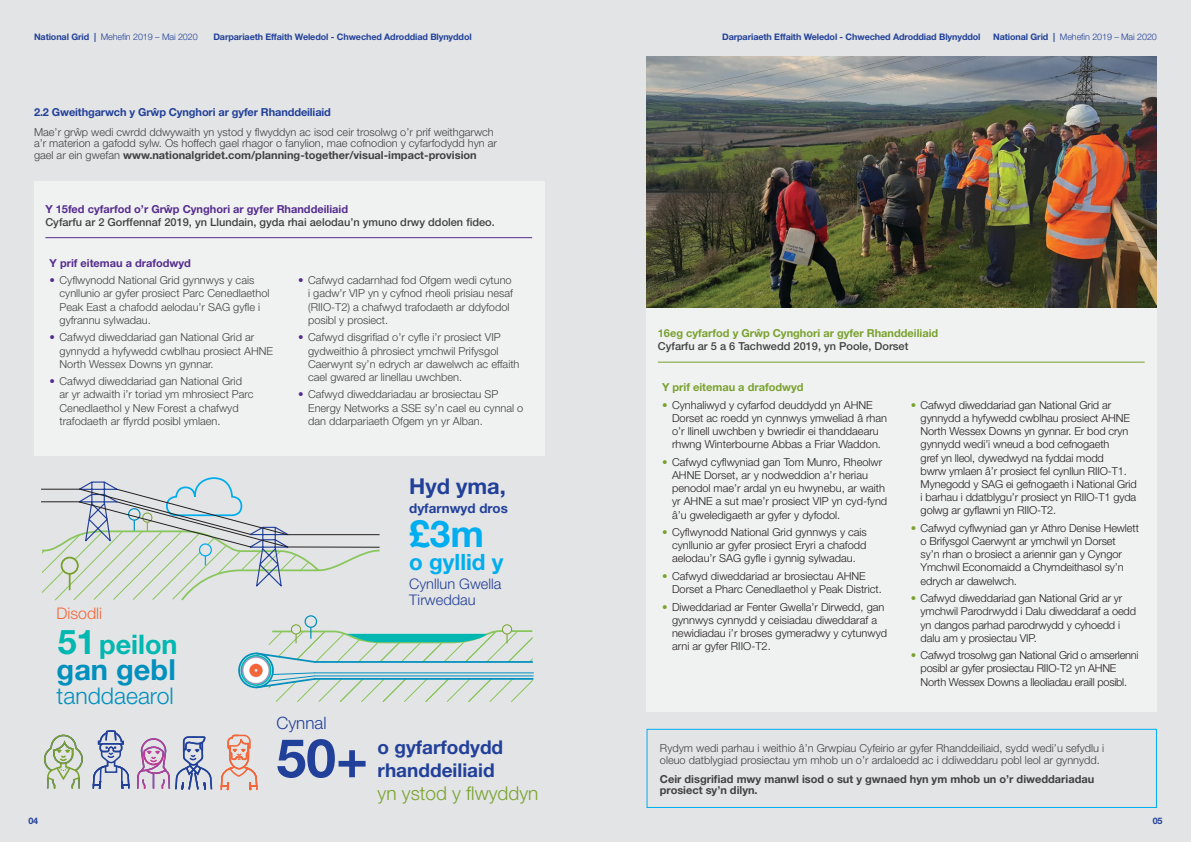
<style>
.page{position:relative;width:1191px;height:842px;background:#fff}
.page>*{position:absolute;margin:0;border:0;box-sizing:border-box;transform-origin:0 0}
.t1{font:700 53.5px "Helvetica Neue LT Pro";color:#21409a}
.t2{font:700 37px "Helvetica Neue LT Pro";color:#00aeef}
.t3{font:700 29px "Helvetica Neue LT Pro";color:#0090be}
.t4{font:700 27px "Helvetica Neue LT Pro";color:#00b8b1}
.t5{font:300 23px "Helvetica Neue LT Pro";color:#0090be}
.t6{font:700 22.5px "Helvetica Neue LT Pro";color:#00aeef}
.t7{font:700 21.9px "Helvetica Neue LT Pro";color:#21409a}
.t8{font:700 19px/22.8px "Helvetica Neue LT Pro";color:#21409a}
.t9{font:300 19px "Helvetica Neue LT Pro";color:#79a22e}
.t10{font:300 17px "Helvetica Neue LT Pro";color:#21409a}
.t11{font:300 16px "Helvetica Neue LT Pro";color:#f26639}
.t12{font:300 14.6px/16.4px "Helvetica Neue LT Pro";color:#21409a}
.t13{font:700 13.4px "Helvetica Neue LT Pro";color:#21409a}
.t14{font:300 11px/13.2px "Helvetica Neue LT Pro";letter-spacing:-.01em;color:#231f20}
.t15{font:300 11px/13.2px "Helvetica Neue LT Pro";color:#414142}
.t16{font:500 11px "Helvetica Neue LT Pro";color:#414142}
.t17{font:700 11px/11.5px "Helvetica Neue LT Pro";color:#414142}
.t18{font:700 11px "Helvetica Neue LT Pro";color:#552c8e}
.t19{font:700 11px "Helvetica Neue LT Pro";color:#79a22e}
.t20{font:700 11px "Helvetica Neue LT Pro";letter-spacing:-.01em;color:#21409a}
.t21{font:700 9px "Helvetica Neue LT Pro";letter-spacing:-.01em;color:#21409a}
.t22{font:300 9px "Helvetica Neue LT Pro";letter-spacing:-.01em;color:#21409a}
.s1{font-weight:700}
.s2{color:#552c8e}
.s3{font-size:34.1px}
.s4{color:#79a22e}
</style>
<div class="page">
<div style="left:595px;top:0;width:596px;height:842px;background:#e3e4e5"></div>
<div style="left:0;top:0;width:595px;height:842px;background:#e3e4e5"></div>
<div style="left:34px;top:181px;width:510px;height:275px;background:#f0f1f1"></div>
<div style="left:646px;top:306px;width:511px;height:405px;background:#f0f1f1"></div>
<svg style="left:237px;top:734px;width:21px;height:57px"></svg>
<svg style="left:43px;top:238px;width:55px;height:551px"></svg>
<svg style="left:92px;top:694px;width:121px;height:96px"></svg>
<svg style="left:41px;top:478px;width:339px;height:127px"></svg>
<hr style="left:287px;top:534px;width:92px;height:1px;background:#231f20">
<hr style="left:41px;top:489px;width:39px;height:1px;background:#231f20">
<hr style="left:287px;top:547px;width:92px;height:1px;background:#231f20">
<hr style="left:41px;top:501px;width:38px;height:1px;background:#231f20">
<img style="left:646px;top:57px;width:511px;height:250px">
<hr style="left:45px;top:237px;width:487px;height:1px;background:#552c8e">
<hr style="left:658px;top:362px;width:486px;height:1px;background:#79a22e">
<div style="left:646px;top:729px;width:511px;height:79px;border:1px solid #00aeef"></div>
<div style="left:242px;top:656px;width:28px;height:28px;border:1px solid #9c8ec4;border-radius:50%"></div>
<div style="left:244px;top:658px;width:24px;height:24px;border:5px solid #fff;border-radius:50%"></div>
<div style="left:249px;top:664px;width:13px;height:13px;border:5px solid #f26639;border-radius:50%"></div>
<div style="left:291px;top:624px;width:10px;height:10px;border:1px solid #79a22e;border-radius:50%"></div>
<div style="left:304px;top:615px;width:13px;height:13px;border:1px solid #0090be;border-radius:50%"></div>
<div style="left:238px;top:653px;width:36px;height:35px;border:2px solid #0090be;border-radius:50%"></div>
<div style="left:240px;top:655px;width:31px;height:31px;border:2px solid #00b8b1;border-radius:50%"></div>
<div style="left:502px;top:624px;width:10px;height:10px;border:1px solid #79a22e;border-radius:50%"></div>
<svg style="left:254px;top:627px;width:280px;height:75px"></svg>
<hr style="left:315px;top:661px;width:217px;height:2px;background:#0090be">
<hr style="left:315px;top:678px;width:218px;height:2px;background:#0090be">
<hr style="left:315px;top:673px;width:218px;height:1px;background:#0090be">
<hr style="left:315px;top:675px;width:218px;height:1px;background:#0090be">
<p class="t22" style="left:34px;top:32px;width:165px"><span class="s1">National Grid |</span> Mehefin 2019 – Mai 2020</p>
<p class="t21" style="left:213px;top:32px;width:260px">Darpariaeth Effaith Weledol - Chweched Adroddiad Blynyddol</p>
<p class="t21" style="left:722px;top:32px;width:260px">Darpariaeth Effaith Weledol - Chweched Adroddiad Blynyddol</p>
<p class="t22" style="left:993px;top:32px;width:165px"><span class="s1">National Grid |</span> Mehefin 2019 – Mai 2020</p>
<p class="t20" style="left:34px;top:105px;width:298px">2.2 Gweithgarwch y Grŵp Cynghori ar gyfer Rhanddeiliaid</p>
<p class="t15" style="left:34px;top:126px;width:464px;line-height:11.6px">Mae’r grŵp wedi cwrdd ddwywaith yn ystod y flwyddyn ac isod ceir trosolwg o’r prif weithgarwch a’r materion a gafodd sylw. Os hoffech gael rhagor o fanylion, mae cofnodion y cyfarfodydd hyn ar gael ar ein gwefan <span class="s1">www.nationalgridet.com/planning-together/visual-impact-provision</span></p>
<p class="t18" style="left:45px;top:202px;width:304px">Y 15fed cyfarfod o’r Grŵp Cynghori ar gyfer Rhanddeiliaid</p>
<p class="t16" style="left:45px;top:215px;width:451px">Cyfarfu ar 2 Gorffennaf 2019, yn Llundain, gyda rhai aelodau’n ymuno drwy ddolen fideo.</p>
<p class="t18" style="left:50px;top:256px;width:143px">Y prif eitemau a drafodwyd</p>
<p class="t15" style="left:60px;top:273px;width:211px;text-indent:-10px"><span class="s2">•</span> Cyflwynodd National Grid gynnwys y cais cynllunio ar gyfer prosiect Parc Cenedlaethol Peak East a chafodd aelodau’r SAG gyfle i gyfrannu sylwadau.</p>
<p class="t15" style="left:60px;top:331px;width:215px;text-indent:-10px"><span class="s2">•</span> Cafwyd diweddariad gan National Grid ar gynnydd a hyfywedd cwblhau prosiect AHNE<br>North Wessex Downs yn gynnar.</p>
<p class="t15" style="left:60px;top:374px;width:195px;text-indent:-10px"><span class="s2">•</span> Cafwyd diweddariad gan National Grid ar yr adwaith i’r toriad ym mhrosiect Parc Cenedlaethol y New Forest a chafwyd trafodaeth ar ffyrdd posibl ymlaen.</p>
<h3 class="t11" style="left:57px;top:603px;width:47px">Disodli</h3>
<h3 class="t4" style="left:58px;top:627px;width:121px"><span class="s3">51</span>peilon</h3>
<h3 class="t3" style="left:57px;top:651px;width:121px">gan gebl</h3>
<h3 class="t5" style="left:57px;top:681px;width:119px">tanddaearol</h3>
<p class="t15" style="left:308px;top:273px;width:206px;text-indent:-10px"><span class="s2">•</span> Cafwyd cadarnhad fod Ofgem wedi cytuno i gadw’r VIP yn y cyfnod rheoli prisiau nesaf (RIIO-T2) a chafwyd trafodaeth ar ddyfodol posibl y prosiect.</p>
<p class="t15" style="left:308px;top:331px;width:213px;text-indent:-10px"><span class="s2">•</span> Cafwyd disgrifiad o’r cyfle i’r prosiect VIP gydweithio â phrosiect ymchwil Prifysgol Caerwynt sy’n edrych ar dawelwch ac effaith cael gwared ar linellau uwchben.</p>
<p class="t15" style="left:308px;top:388px;width:217px;text-indent:-10px"><span class="s2">•</span> Cafwyd diweddariadau ar brosiectau SP<br>Energy Networks a SSE sy’n cael eu cynnal o dan ddarpariaeth Ofgem yn yr Alban.</p>
<h3 class="t7" style="left:409px;top:472px;width:98px">Hyd yma,</h3>
<p class="t13" style="left:409px;top:500px;width:100px">dyfarnwyd dros</p>
<h2 class="t2" style="left:409px;top:510px;width:76px">£3m</h2>
<h3 class="t6" style="left:409px;top:547px;width:96px">o gyllid y</h3>
<h3 class="t12" style="left:409px;top:575px;width:94px">Cynllun Gwella<br>Tirweddau</h3>
<h3 class="t10" style="left:276px;top:712px;width:52px">Cynnal</h3>
<p class="t21" style="left:28px;top:815px;width:11px">04</p>
<h1 class="t1" style="left:276px;top:724px;width:93px">50+</h1>
<h3 class="t8" style="left:377px;top:735px;width:127px">o gyfarfodydd rhanddeiliaid</h3>
<h3 class="t9" style="left:377px;top:781px;width:162px">yn ystod y flwyddyn</h3>
<p class="t19" style="left:658px;top:326px;width:282px">16eg cyfarfod y Grŵp Cynghori ar gyfer Rhanddeiliaid</p>
<p class="t16" style="left:658px;top:340px;width:252px">Cyfarfu ar 5 a 6 Tachwedd 2019, yn Poole, Dorset</p>
<p class="t19" style="left:662px;top:380px;width:143px">Y prif eitemau a drafodwyd</p>
<p class="t14" style="left:672px;top:398px;width:216px;text-indent:-10px"><span class="s4">•</span> Cynhaliwyd y cyfarfod deuddydd yn AHNE Dorset ac roedd yn cynnwys ymweliad â rhan o’r llinell uwchben y bwriedir ei thanddaearu rhwng Winterbourne Abbas a Friar Waddon.</p>
<p class="t14" style="left:672px;top:455px;width:217px;text-indent:-10px"><span class="s4">•</span> Cafwyd cyflwyniad gan Tom Munro, Rheolwr AHNE Dorset, ar y nodweddion a’r heriau penodol mae’r ardal yn eu hwynebu, ar waith yr AHNE a sut mae’r prosiect VIP yn cyd-fynd â’u gweledigaeth ar gyfer y dyfodol.</p>
<p class="t14" style="left:672px;top:525px;width:196px;text-align:justify;text-indent:-10px"><span class="s4">•</span> Cyflwynodd National Grid gynnwys y cais cynllunio ar gyfer prosiect Eryri a chafodd aelodau’r SAG gyfle i gynnig sylwadau.</p>
<p class="t14" style="left:672px;top:569px;width:211px;text-indent:-10px"><span class="s4">•</span> Cafwyd diweddariad ar brosiectau AHNE<br>Dorset a Pharc Cenedlaethol y Peak District.</p>
<p class="t14" style="left:672px;top:600px;width:216px;text-indent:-10px"><span class="s4">•</span> Diweddariad ar Fenter Gwella’r Dirwedd, gan gynnwys cynnydd y ceisiadau diweddaraf a newidiadau i’r broses gymeradwy y cytunwyd arni ar gyfer RIIO-T2.</p>
<p class="t14" style="left:920px;top:398px;width:218px;text-indent:-10px"><span class="s4">•</span> Cafwyd diweddariad gan National Grid ar gynnydd a hyfywedd cwblhau prosiect AHNE North Wessex Downs yn gynnar. Er bod cryn gynnydd wedi’i wneud a bod cefnogaeth<br>gref yn lleol, dywedwyd na fyddai modd<br>bwrw ymlaen â’r prosiect fel cynllun RIIO-T1.<br>Mynegodd y SAG ei gefnogaeth i National Grid i barhau i ddatblygu’r prosiect yn RIIO-T1 gyda golwg ar gyflawni yn RIIO-T2.</p>
<p class="t14" style="left:920px;top:521px;width:220px;text-indent:-10px"><span class="s4">•</span> Cafwyd cyflwyniad gan yr Athro Denise Hewlett o Brifysgol Caerwynt ar ymchwil yn Dorset<br>sy’n rhan o brosiect a ariennir gan y Cyngor Ymchwil Economaidd a Chymdeithasol sy’n edrych ar dawelwch.</p>
<p class="t14" style="left:920px;top:591px;width:217px;text-indent:-10px"><span class="s4">•</span> Cafwyd diweddariad gan National Grid ar yr ymchwil Parodrwydd i Dalu diweddaraf a oedd yn dangos parhad parodrwydd y cyhoedd i dalu am y prosiectau VIP.</p>
<p class="t14" style="left:920px;top:648px;width:219px;text-indent:-10px"><span class="s4">•</span> Cafwyd trosolwg gan National Grid o amserlenni posibl ar gyfer prosiectau RIIO-T2 yn AHNE<br>North Wessex Downs a lleoliadau eraill posibl.</p>
<p class="t15" style="left:660px;top:742px;width:446px;line-height:11.6px">Rydym wedi parhau i weithio â’n Grwpiau Cyfeirio ar gyfer Rhanddeiliaid, sydd wedi’u sefydlu i oleuo datblygiad prosiectau ym mhob un o’r ardaloedd ac i ddiweddaru pobl leol ar gynnydd.</p>
<p class="t17" style="left:660px;top:773px;width:436px">Ceir disgrifiad mwy manwl isod o sut y gwnaed hyn ym mhob un o’r diweddariadau prosiect sy’n dilyn.</p>
<p class="t21" style="left:1152px;top:815px;width:11px">05</p>
</div>
